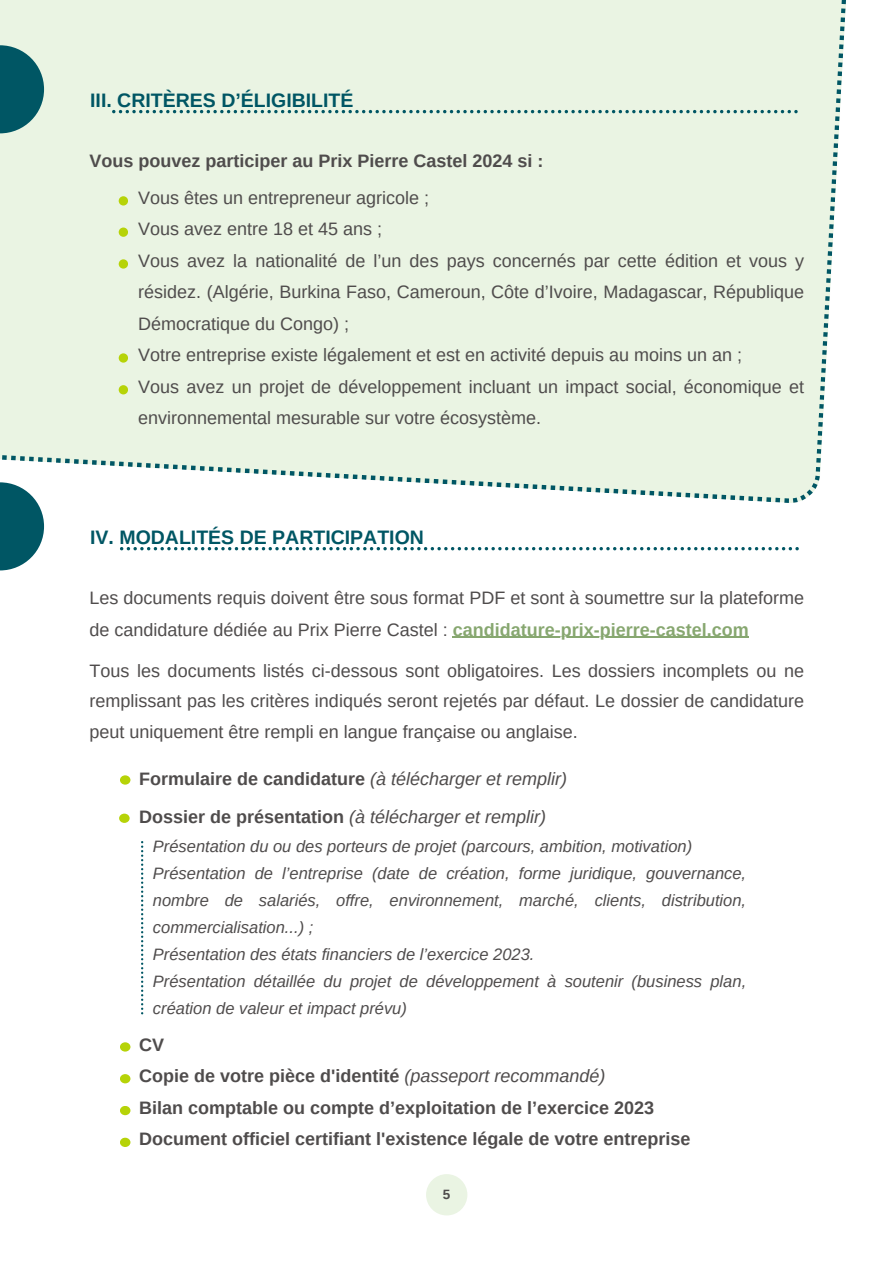
<style>
.page{position:relative;width:893px;height:1264px;background:#fff}
.page>*{position:absolute;margin:0;border:0;box-sizing:border-box;transform-origin:0 0}
.t1{font:700 19.5px "Arimo";color:#005664}
.t2{font:18px/31.5px "Arimo";color:#4f4c4c}
.t3{font:700 18px "Arimo";color:#4f4c4c}
.t4{font:italic 18px "Arimo";color:#4f4c4c}
.t5{font:italic 16.5px/27px "Arimo";color:#4f4c4c;text-align:justify}
.t6{font:700 13.5px "Arimo";color:#4f4c4c}
.s1{font-weight:700;color:#87a770}
.s2{font-weight:400;font-style:italic}
.s3{font-weight:700;font-style:normal}
</style>
<div class="page">
<div style="left:0;top:0;width:846px;height:503px;background:#eaf4e3"></div>
<svg style="left:112px;top:110px;width:685px;height:3px"></svg>
<svg style="left:0;top:45px;width:44px;height:88px;fill:#005664"></svg>
<svg style="left:120px;top:547px;width:678px;height:3px"></svg>
<svg style="left:0;top:482px;width:44px;height:88px;fill:#005664"></svg>
<div style="left:426px;top:1174px;width:41px;height:41px;background:#eaf4e3;border-radius:50%"></div>
<hr style="left:453px;top:636px;width:295px;height:2px;background:#87a770">
<div style="left:119px;top:196px;width:9px;height:9px;background:#b6d308;border-radius:50%"></div>
<div style="left:119px;top:227px;width:9px;height:10px;background:#b6d308;border-radius:50%"></div>
<div style="left:119px;top:259px;width:9px;height:9px;background:#b6d308;border-radius:50%"></div>
<div style="left:119px;top:353px;width:9px;height:9px;background:#b6d308;border-radius:50%"></div>
<div style="left:119px;top:385px;width:9px;height:9px;background:#b6d308;border-radius:50%"></div>
<div style="left:119px;top:813px;width:11px;height:10px;background:#b6d308;border-radius:50%"></div>
<div style="left:120px;top:775px;width:10px;height:9px;background:#b6d308;border-radius:50%"></div>
<div style="left:120px;top:1042px;width:10px;height:9px;background:#b6d308;border-radius:50%"></div>
<div style="left:120px;top:1074px;width:10px;height:9px;background:#b6d308;border-radius:50%"></div>
<svg style="left:120px;top:1105px;width:10px;height:10px"></svg>
<div style="left:120px;top:1137px;width:10px;height:9px;background:#b6d308;border-radius:50%"></div>
<svg style="left:141px;top:841px;width:2px;height:173px"></svg>
<h1 class="t1" style="left:90px;top:89px;width:265px">III. CRITÈRES D’ÉLIGIBILITÉ</h1>
<p class="t3" style="left:89px;top:151px;width:455px">Vous pouvez participer au Prix Pierre Castel 2024 si :</p>
<h2 class="t2" style="left:138px;top:182px;width:292px">Vous êtes un entrepreneur agricole ;</h2>
<p class="t2" style="left:138px;top:213px;width:245px">Vous avez entre 18 et 45 ans ;</p>
<p class="t2" style="left:138px;top:245px;width:667px;text-align:justify">Vous avez la nationalité de l’un des pays concernés par cette édition et vous y résidez. (Algérie, Burkina Faso, Cameroun, Côte d’Ivoire, Madagascar, République Démocratique du Congo) ;</p>
<p class="t2" style="left:138px;top:339px;width:605px">Votre entreprise existe légalement et est en activité depuis au moins un an ;</p>
<p class="t2" style="left:138px;top:371px;width:667px">Vous avez un projet de développement incluant un impact social, économique et environnemental mesurable sur votre écosystème.</p>
<p class="t1" style="left:90px;top:526px;width:335px">IV. MODALITÉS DE PARTICIPATION</p>
<h3 class="t2" style="left:89px;top:582px;width:716px">Les documents requis doivent être sous format PDF et sont à soumettre sur la plateforme de candidature dédiée au Prix Pierre Castel : <span class="s1">candidature-prix-pierre-castel.com</span></h3>
<h3 class="t2" style="left:89px;top:655px;width:716px;line-height:30.5px">Tous les documents listés ci-dessous sont obligatoires. Les dossiers incomplets ou ne remplissant pas les critères indiqués seront rejetés par défaut. Le dossier de candidature</h3>
<p class="t2" style="left:89px;top:715px;width:490px">peut uniquement être rempli en langue française ou anglaise.</p>
<p class="t3" style="left:139px;top:768px;width:429px">Formulaire de candidature <span class="s2">(à télécharger et remplir)</span></p>
<p class="t4" style="left:139px;top:807px;width:408px"><span class="s3">Dossier de présentation</span> (à télécharger et remplir)</p>
<p class="t5" style="left:153px;top:832px;width:540px">Présentation du ou des porteurs de projet (parcours, ambition, motivation)</p>
<p class="t5" style="left:153px;top:859px;width:594px">Présentation de l’entreprise (date de création, forme juridique, gouvernance, nombre de salariés, offre, environnement, marché, clients, distribution, commercialisation...) ;</p>
<p class="t5" style="left:153px;top:940px;width:383px">Présentation des états financiers de l’exercice 2023.</p>
<p class="t5" style="left:153px;top:967px;width:594px">Présentation détaillée du projet de développement à soutenir (business plan, création de valeur et impact prévu)</p>
<p class="t3" style="left:139px;top:1034px;width:26px">CV</p>
<p class="t3" style="left:139px;top:1065px;width:467px">Copie de votre pièce d'identité <span class="s2">(passeport recommandé)</span></p>
<p class="t3" style="left:139px;top:1097px;width:516px">Bilan comptable ou compte d’exploitation de l’exercice 2023</p>
<p class="t3" style="left:139px;top:1128px;width:552px">Document officiel certifiant l'existence légale de votre entreprise</p>
<h1 class="t6" style="left:443px;top:1186px;width:9px">5</h1>
</div>
